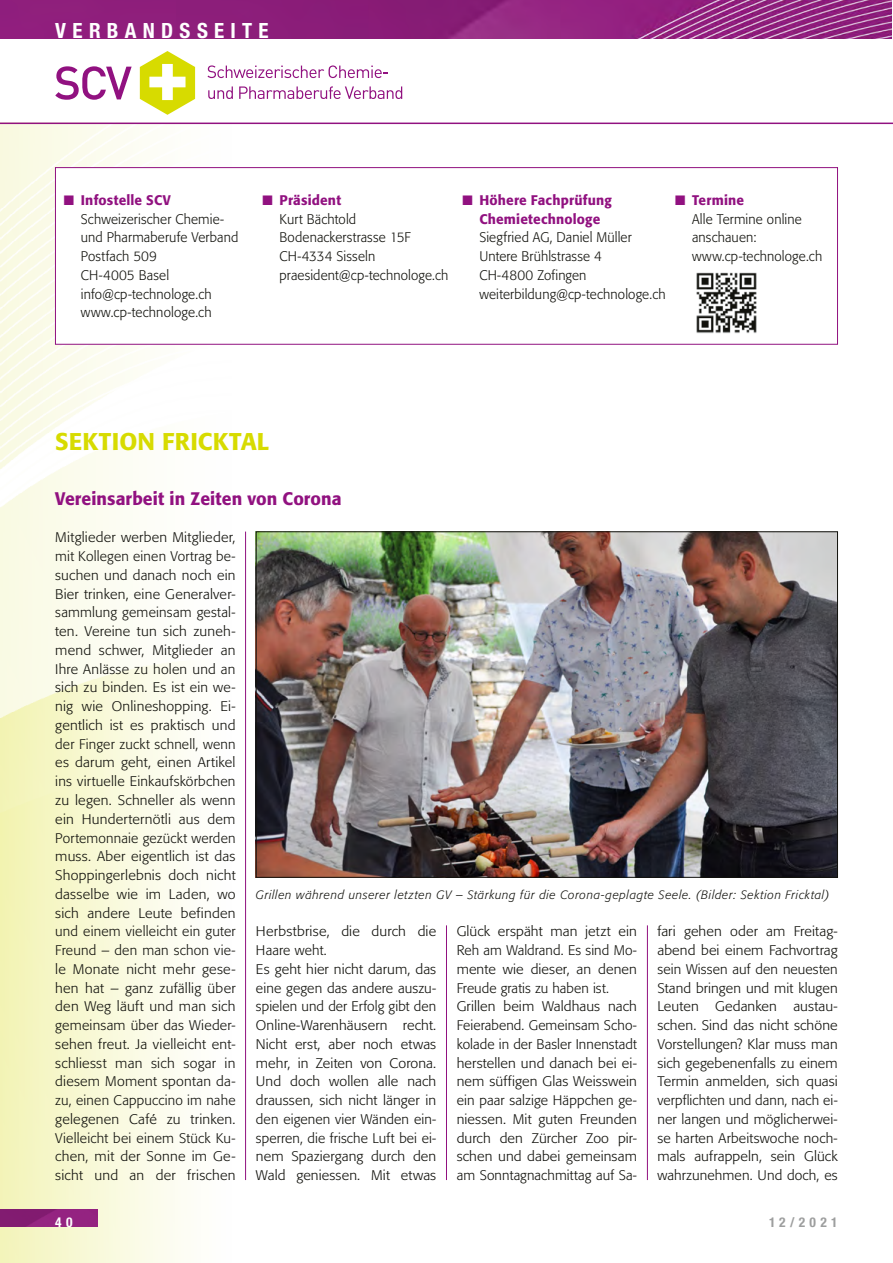
<style>
.page{position:relative;width:893px;height:1263px;background:#fff}
.page>*{position:absolute;margin:0;border:0;box-sizing:border-box;transform-origin:0 0}
.t1{font:500 24px "Formata";letter-spacing:.01em;color:#d7db00}
.t2{font:700 condensed 21px "Helvetica Neue LT Std";letter-spacing:.3em;color:#fff}
.t3{font:500 18px "Formata";letter-spacing:.005em;color:#911180}
.t4{font:300 13.8px/18.8px "Formata";letter-spacing:.01em;color:#12120d;text-align:justify;scale:1.04 1}
.t5{font:300 13.8px/18.8px "Formata";letter-spacing:.01em;color:#12120d}
.t6{font:500 13.8px/18.8px "Formata";letter-spacing:.015em;color:#911180;text-align:center}
.t7{font:700 condensed 13.5px "Helvetica Neue LT Std";letter-spacing:.315em;color:#9d9e9e}
.t8{font:700 condensed 13.5px "Helvetica Neue LT Std";color:#fff}
.t9{font:italic 300 12px "Formata";letter-spacing:.05em;color:#12120d}
.s1{color:#911180}
.s2{font-weight:500;color:#911180}
</style>
<div class="page">
<img style="left:0;top:0;width:892px;height:38px">
<img style="left:0;top:124px;width:235px;height:1139px">
<img style="left:0;top:1210px;width:98px;height:17px">
<hr style="left:0;top:123px;width:893px;height:1px;background:#911180">
<svg style="left:207px;top:65px;width:181px;height:13px"></svg>
<svg style="left:208px;top:86px;width:25px;height:13px"></svg>
<svg style="left:239px;top:86px;width:163px;height:13px"></svg>
<svg style="left:55px;top:66px;width:77px;height:34px"></svg>
<svg style="left:140px;top:51px;width:55px;height:64px"></svg>
<img style="left:258px;top:534px;width:578px;height:341px">
<hr style="left:245px;top:532px;width:1px;height:648px;background:#911180">
<hr style="left:446px;top:925px;width:1px;height:255px;background:#911180">
<hr style="left:647px;top:925px;width:1px;height:255px;background:#911180">
<div style="left:55px;top:167px;width:783px;height:177px;background:#fff;border:1px solid #911180"></div>
<img style="left:696px;top:272px;width:61px;height:62px">
<h2 class="t2" style="left:55px;top:18px;width:215px">VERBANDSSEITE</h2>
<p class="t5" style="left:81px;top:191px;width:159px;text-indent:-17px"><span class="s1">■</span> <span class="s2">Infostelle SCV<br></span>Schweizerischer Chemie&shy;und Pharmaberufe Verband<br>Postfach 509<br>CH-4005 Basel info@cp-technologe.ch www.cp-technologe.ch</p>
<p class="t5" style="left:280px;top:191px;width:170px;text-indent:-17px"><span class="s1">■</span> <span class="s2">Präsident<br></span>Kurt Bächtold<br>Bodenackerstrasse 15F<br>CH-4334 Sisseln praesident@cp-technologe.ch</p>
<p class="t6" style="left:462px;top:191px;width:151px">■ Höhere Fachprüfung<br>Chemietechnologe</p>
<p class="t5" style="left:479px;top:228px;width:188px">Siegfried AG, Daniel Müller<br>Untere Brühlstrasse 4<br>CH-4800 Zofingen weiterbildung@cp-technologe.ch</p>
<p class="t5" style="left:692px;top:191px;width:132px;text-indent:-17px"><span class="s1">■</span> <span class="s2">Termine<br></span>Alle Termine online anschauen: www.cp-technologe.ch</p>
<h1 class="t1" style="left:55px;top:427px;width:216px">SEKTION FRICKTAL</h1>
<h3 class="t3" style="left:55px;top:487px;width:288px">Vereinsarbeit in Zeiten von Corona</h3>
<p class="t4" style="left:55px;top:528px;width:175px">Mitglieder werben Mitglieder, mit Kollegen einen Vortrag be&shy;suchen und danach noch ein Bier trinken, eine Generalver&shy;sammlung gemeinsam gestal&shy;ten. Vereine tun sich zuneh&shy;mend schwer, Mitglieder an Ihre Anlässe zu holen und an sich zu binden. Es ist ein we&shy;nig wie Onlineshopping. Ei&shy;gentlich ist es praktisch und der Finger zuckt schnell, wenn es darum geht, einen Artikel ins virtuelle Einkaufskörbchen zu legen. Schneller als wenn ein Hunderternötli aus dem Portemonnaie gezückt werden muss. Aber eigentlich ist das Shoppingerlebnis doch nicht dasselbe wie im Laden, wo sich andere Leute befinden und einem vielleicht ein guter Freund – den man schon vie&shy;le Monate nicht mehr gese&shy;hen hat – ganz zufällig über den Weg läuft und man sich gemeinsam über das Wieder&shy;sehen freut. Ja vielleicht ent&shy;schliesst man sich sogar in diesem Moment spontan da&shy;zu, einen Cappuccino im nahe gelegenen Café zu trinken.<br>Vielleicht bei einem Stück Ku&shy;chen, mit der Sonne im Ge&shy;sicht und an der frischen</p>
<p class="t9" style="left:256px;top:887px;width:575px">Grillen während unserer letzten GV – Stärkung für die Corona-geplagte Seele. (Bilder: Sektion Fricktal)</p>
<p class="t4" style="left:256px;top:922px;width:175px;text-align:left">Herbstbrise, die durch die<br>Haare weht.<br>Es geht hier nicht darum, das eine gegen das andere auszu&shy;spielen und der Erfolg gibt den<br>Online-Warenhäusern recht.<br>Nicht erst, aber noch etwas mehr, in Zeiten von Corona.<br>Und doch wollen alle nach draussen, sich nicht länger in den eigenen vier Wänden ein&shy;sperren, die frische Luft bei ei&shy;nem Spaziergang durch den<br>Wald geniessen. Mit etwas</p>
<p class="t4" style="left:457px;top:922px;width:175px;text-align:left">Glück erspäht man jetzt ein<br>Reh am Waldrand. Es sind Mo&shy;mente wie dieser, an denen<br>Freude gratis zu haben ist.<br>Grillen beim Waldhaus nach<br>Feierabend. Gemeinsam Scho&shy;kolade in der Basler Innenstadt herstellen und danach bei ei&shy;nem süffigen Glas Weisswein ein paar salzige Häppchen ge&shy;niessen. Mit guten Freunden durch den Zürcher Zoo pir&shy;schen und dabei gemeinsam am Sonntagnachmittag auf Sa-</p>
<p class="t4" style="left:657px;top:922px;width:175px">fari gehen oder am Freitag&shy;abend bei einem Fachvortrag sein Wissen auf den neuesten Stand bringen und mit klugen Leuten Gedanken austau&shy;schen. Sind das nicht schöne Vorstellungen? Klar muss man sich gegebenenfalls zu einem Termin anmelden, sich quasi verpflichten und dann, nach ei&shy;ner langen und möglicherwei&shy;se harten Arbeitswoche noch&shy;mals aufrappeln, sein Glück wahrzunehmen. Und doch, es</p>
<p class="t8" style="left:55px;top:1214px;width:19px">4 0</p>
<p class="t7" style="left:769px;top:1214px;width:70px">12/2021</p>
</div>
